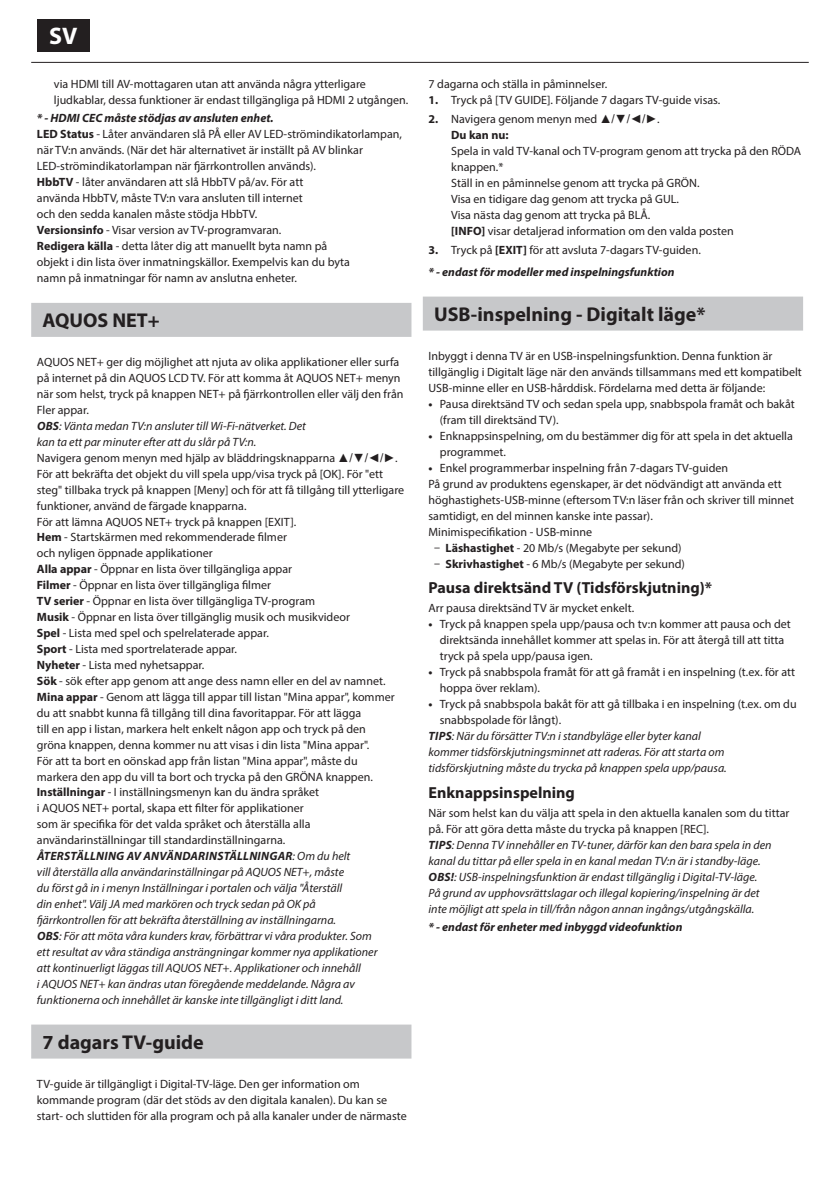
<style>
.page{position:relative;width:840px;height:1191px;background:#fff}
.page>*{position:absolute;margin:0;border:0;box-sizing:border-box;transform-origin:0 0}
.t1{font:700 24px "Myriad Pro";color:#fff}
.t2{font:700 20px "Myriad Pro";color:#231f20}
.t3{font:700 16px "Myriad Pro";color:#231f20}
.t4{font:12px/16px "Myriad Pro";color:#231f20}
.t5{font:italic 12px/16px "Myriad Pro";color:#231f20}
.t6{font:italic 700 12px/21.6px "Myriad Pro";color:#231f20}
.s1{font-weight:700;font-style:italic}
.s2{font-weight:700}
.s3{font-style:italic}
.s4{font-family:"Arial"}
.s5{font-weight:700;font-style:normal}
.s6{font-style:normal}
.s7{font-weight:400;font-style:normal}
</style>
<div class="page">
<div style="left:37px;top:19px;width:52px;height:32px;background:#231f20"></div>
<div style="left:31px;top:303px;width:380px;height:34px;background:#c7c8ca"></div>
<div style="left:31px;top:1024px;width:380px;height:34px;background:#c7c8ca"></div>
<div style="left:422px;top:296px;width:380px;height:34px;background:#c7c8ca"></div>
<hr style="left:31px;top:62px;width:777px;height:1px;background:#231f20">
<h1 class="t1" style="left:49px;top:27px;width:30px">SV</h1>
<p class="t4" style="left:54px;top:77px;width:356px">via HDMI till AV-mottagaren utan att använda några ytterligare ljudkablar, dessa funktioner är endast tillgängliga på HDMI 2 utgången.</p>
<p class="t4" style="left:37px;top:111px;width:366px"><span class="s1">* - HDMI CEC måste stödjas av ansluten enhet.<br></span><span class="s2">LED Status</span> - Låter användaren slå PÅ eller AV LED-strömindikatorlampan, när TV:n används. (När det här alternativet är inställt på AV blinkar LED-strömindikatorlampan när fjärrkontrollen används).<br><span class="s2">HbbTV</span> - låter användaren att slå HbbTV på/av. För att<br>använda HbbTV, måste TV:n vara ansluten till internet<br>och den sedda kanalen måste stödja HbbTV.<br><span class="s2">Versionsinfo</span> - Visar version av TV-programvaran.<br><span class="s2">Redigera källa</span> - detta låter dig att manuellt byta namn på<br>objekt i din lista över inmatningskällor. Exempelvis kan du byta<br>namn på inmatningar för namn av anslutna enheter.</p>
<h2 class="t2" style="left:43px;top:313px;width:119px">AQUOS NET+</h2>
<p class="t4" style="left:37px;top:355px;width:368px">AQUOS NET+ ger dig möjlighet att njuta av olika applikationer eller surfa på internet på din AQUOS LCD TV. För att komma åt AQUOS NET+ menyn när som helst, tryck på knappen NET+ på fjärrkontrollen eller välj den från Fler appar.<br><span class="s1">OBS</span><span class="s3">: Vänta medan TV:n ansluter till Wi-Fi-nätverket. Det<br>kan ta ett par minuter efter att du slår på TV:n.<br></span>Navigera genom menyn med hjälp av bläddringsknapparna <span class="s4">▲/▼/◄/►</span>.<br>För att bekräfta det objekt du vill spela upp/visa tryck på [OK]. För "ett steg" tillbaka tryck på knappen [Meny] och för att få tillgång till ytterligare funktioner, använd de färgade knapparna.<br>För att lämna AQUOS NET+ tryck på knappen [EXIT].</p>
<p class="t4" style="left:37px;top:530px;width:359px"><span class="s2">Hem</span> - Startskärmen med rekommenderade filmer<br>och nyligen öppnade applikationer<br><span class="s2">Alla appar</span> - Öppnar en lista över tillgängliga appar<br><span class="s2">Filmer</span> - Öppnar en lista över tillgängliga filmer<br><span class="s2">TV serier</span> - Öppnar en lista över tillgängliga TV-program<br><span class="s2">Musik</span> - Öppnar en lista över tillgänglig musik och musikvideor<br><span class="s2">Spel</span> - Lista med spel och spelrelaterade appar.<br><span class="s2">Sport</span> - Lista med sportrelaterade appar.<br><span class="s2">Nyheter</span> - Lista med nyhetsappar.<br><span class="s2">Sök</span> - sök efter app genom att ange dess namn eller en del av namnet.<br><span class="s2">Mina appar</span> - Genom att lägga till appar till listan "Mina appar", kommer du att snabbt kunna få tillgång till dina favoritappar. För att lägga<br>till en app i listan, markera helt enkelt någon app och tryck på den gröna knappen, denna kommer nu att visas i din lista "Mina appar".<br>För att ta bort en oönskad app från listan "Mina appar", måste du markera den app du vill ta bort och trycka på den GRÖNA knappen.</p>
<p class="t5" style="left:37px;top:784px;width:342px"><span class="s5">Inställningar</span> <span class="s6">- I inställningsmenyn kan du ändra språket<br>i AQUOS NET+ portal, skapa ett filter för applikationer<br>som är specifika för det valda språket och återställa alla användarinställningar till standardinställningarna.<br></span><span class="s2">ÅTERSTÄLLNING AV ANVÄNDARINSTÄLLNINGAR</span>: Om du helt<br>vill återställa alla användarinställningar på AQUOS NET+, måste<br>du först gå in i menyn Inställningar i portalen och välja "Återställ<br>din enhet". Välj JA med markören och tryck sedan på OK på fjärrkontrollen för att bekräfta återställning av inställningarna.<br><span class="s2">OBS</span>: För att möta våra kunders krav, förbättrar vi våra produkter. Som ett resultat av våra ständiga ansträngningar kommer nya applikationer att kontinuerligt läggas till AQUOS NET+. Applikationer och innehåll<br>i AQUOS NET+ kan ändras utan föregående meddelande. Några av funktionerna och innehållet är kanske inte tillgängligt i ditt land.</p>
<h2 class="t2" style="left:43px;top:1034px;width:162px">7 dagars TV-guide</h2>
<p class="t4" style="left:37px;top:1076px;width:371px">TV-guide är tillgängligt i Digital-TV-läge. Den ger information om kommande program (där det stöds av den digitala kanalen). Du kan se start- och sluttiden för alla program och på alla kanaler under de närmaste</p>
<p class="t4" style="left:428px;top:77px;width:180px">7 dagarna och ställa in påminnelser.</p>
<p class="t4" style="left:428px;top:93px;width:293px"><span class="s2">1.</span> Tryck på [TV GUIDE]. Följande 7 dagars TV-guide visas.</p>
<p class="t4" style="left:451px;top:112px;width:210px;text-indent:-23px"><span class="s2">2.</span> Navigera genom menyn med <span class="s4">▲/▼/◄/►</span>.<br><span class="s2">Du kan nu:</span></p>
<p class="t4" style="left:451px;top:144px;width:351px">Spela in vald TV-kanal och TV-program genom att trycka på den RÖDA knappen.*<br>Ställ in en påminnelse genom att trycka på GRÖN.<br>Visa en tidigare dag genom att trycka på GUL.<br>Visa nästa dag genom att trycka på BLÅ.<br><span class="s2">[INFO]</span> visar detaljerad information om den valda posten</p>
<p class="t6" style="left:428px;top:240px;width:274px"><span class="s6">3.</span> <span class="s7">Tryck på</span> <span class="s6">[EXIT]</span> <span class="s7">för att avsluta 7-dagars TV-guiden. </span>* - endast för modeller med inspelningsfunktion</p>
<h2 class="t2" style="left:434px;top:306px;width:273px">USB-inspelning - Digitalt läge*</h2>
<p class="t4" style="left:428px;top:348px;width:374px">Inbyggt i denna TV är en USB-inspelningsfunktion. Denna funktion är tillgänglig i Digitalt läge när den används tillsammans med ett kompatibelt<br>USB-minne eller en USB-hårddisk. Fördelarna med detta är följande:</p>
<p class="t4" style="left:439px;top:396px;width:356px;text-indent:-11px"><span class="s2">•</span> Pausa direktsänd TV och sedan spela upp, snabbspola framåt och bakåt (fram till direktsänd TV).</p>
<p class="t4" style="left:439px;top:428px;width:354px;text-indent:-11px"><span class="s2">•</span> Enknappsinspelning, om du bestämmer dig för att spela in det aktuella programmet.</p>
<p class="t4" style="left:428px;top:460px;width:367px"><span class="s2">•</span> Enkel programmerbar inspelning från 7-dagars TV-guiden<br>På grund av produktens egenskaper, är det nödvändigt att använda ett höghastighets-USB-minne (eftersom TV:n läser från och skriver till minnet samtidigt, en del minnen kanske inte passar).<br>Minimispecifikation - USB-minne</p>
<p class="t4" style="left:434px;top:540px;width:249px">– <span class="s2">Läshastighet</span> - 20 Mb/s (Megabyte per sekund)</p>
<p class="t4" style="left:434px;top:556px;width:252px">– <span class="s2">Skrivhastighet</span> - 6 Mb/s (Megabyte per sekund)</p>
<h3 class="t3" style="left:428px;top:582px;width:285px">Pausa direktsänd TV (Tidsförskjutning)*</h3>
<p class="t4" style="left:428px;top:601px;width:207px">Arr pausa direktsänd TV är mycket enkelt.</p>
<p class="t4" style="left:439px;top:617px;width:352px;text-indent:-11px"><span class="s2">•</span> Tryck på knappen spela upp/pausa och tv:n kommer att pausa och det direktsända innehållet kommer att spelas in. För att återgå till att titta tryck på spela upp/pausa igen.</p>
<p class="t4" style="left:439px;top:665px;width:356px;text-indent:-11px"><span class="s2">•</span> Tryck på snabbspola framåt för att gå framåt i en inspelning (t.ex. för att hoppa över reklam).</p>
<p class="t4" style="left:428px;top:697px;width:369px"><span class="s2">•</span> Tryck på snabbspola bakåt för att gå tillbaka i en inspelning (t.ex. om du</p>
<p class="t4" style="left:439px;top:713px;width:123px">snabbspolade för långt).</p>
<p class="t5" style="left:428px;top:729px;width:273px"><span class="s2">TIPS</span>: När du försätter TV:n i standbyläge eller byter kanal</p>
<p class="t5" style="left:428px;top:745px;width:297px">kommer tidsförskjutningsminnet att raderas. För att starta om</p>
<p class="t5" style="left:428px;top:761px;width:299px">tidsförskjutning måste du trycka på knappen spela upp/pausa.</p>
<h3 class="t3" style="left:428px;top:786px;width:148px">Enknappsinspelning</h3>
<p class="t5" style="left:428px;top:805px;width:362px"><span class="s6">När som helst kan du välja att spela in den aktuella kanalen som du tittar på. För att göra detta måste du trycka på knappen [REC].<br></span><span class="s2">TIPS</span>: Denna TV innehåller en TV-tuner, därför kan den bara spela in den kanal du tittar på eller spela in en kanal medan TV:n är i standby-läge.<br><span class="s2">OBS!</span>: USB-inspelningsfunktion är endast tillgänglig i Digital-TV-läge.<br>På grund av upphovsrättslagar och illegal kopiering/inspelning är det<br>inte möjligt att spela in till/från någon annan ingångs/utgångskälla.</p>
<p class="t6" style="left:428px;top:916px;width:255px">* - endast för enheter med inbyggd videofunktion</p>
</div>
